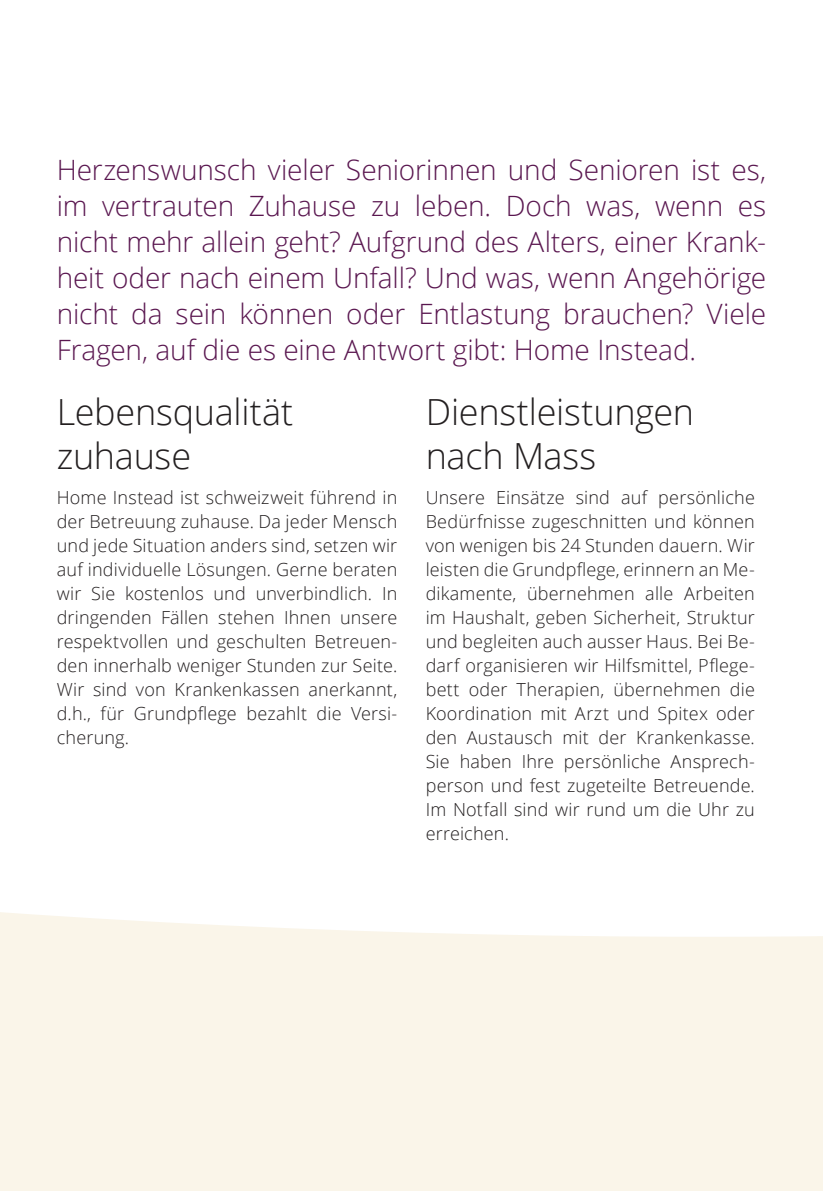
<style>
.page{position:relative;width:823px;height:1191px;background:#fff}
.page>*{position:absolute;margin:0;border:0;box-sizing:border-box;transform-origin:0 0}
.t1{font:300 36px/44px "Open Sans";letter-spacing:-.01em;color:#231f20}
.t2{font:300 28px/36px "Open Sans";letter-spacing:-.005em;color:#5a1750;text-align:justify}
.t3{font:300 18px/24px "Open Sans";letter-spacing:.01em;color:#231f20;text-align:justify}
</style>
<div class="page">
<div style="left:0;top:0;width:822px;height:1191px;background:#faf5e9"></div>
<div style="left:0;top:0;width:822px;height:936px;background:#fff"></div>
<p class="t2" style="left:57px;top:151px;width:710px">Herzenswunsch vieler Seniorinnen und Senioren ist es, im vertrauten Zuhause zu leben. Doch was, wenn es nicht mehr allein geht? Aufgrund des Alters, einer Krank&shy;heit oder nach einem Unfall? Und was, wenn Angehörige nicht da sein können oder Entlastung brauchen? Viele Fragen, auf die es eine Antwort gibt: Home Instead.</p>
<h1 class="t1" style="left:57px;top:388px;width:238px">Lebensqualität zuhause</h1>
<p class="t3" style="left:57px;top:485px;width:342px">Home Instead ist schweizweit führend in der Betreuung zuhause. Da jeder Mensch und jede Situation anders sind, setzen wir auf individuelle Lösungen. Gerne beraten wir Sie kostenlos und unverbindlich. In dringenden Fällen stehen Ihnen unsere respektvollen und geschulten Betreuen&shy;den innerhalb weniger Stunden zur Seite.<br>Wir sind von Krankenkassen anerkannt, d.h., für Grundpflege bezahlt die Versi&shy;cherung.</p>
<h1 class="t1" style="left:425px;top:388px;width:270px">Dienstleistungen nach Mass</h1>
<p class="t3" style="left:425px;top:485px;width:330px">Unsere Einsätze sind auf persönliche Bedürfnisse zugeschnitten und können von wenigen bis 24 Stunden dauern. Wir leisten die Grundpflege, erinnern an Me&shy;dikamente, übernehmen alle Arbeiten im Haushalt, geben Sicherheit, Struktur und begleiten auch ausser Haus. Bei Be&shy;darf organisieren wir Hilfsmittel, Pflege&shy;bett oder Therapien, übernehmen die Koordination mit Arzt und Spitex oder den Austausch mit der Krankenkasse.<br>Sie haben Ihre persönliche Ansprech&shy;person und fest zugeteilte Betreuende.<br>Im Notfall sind wir rund um die Uhr zu erreichen.</p>
</div>
